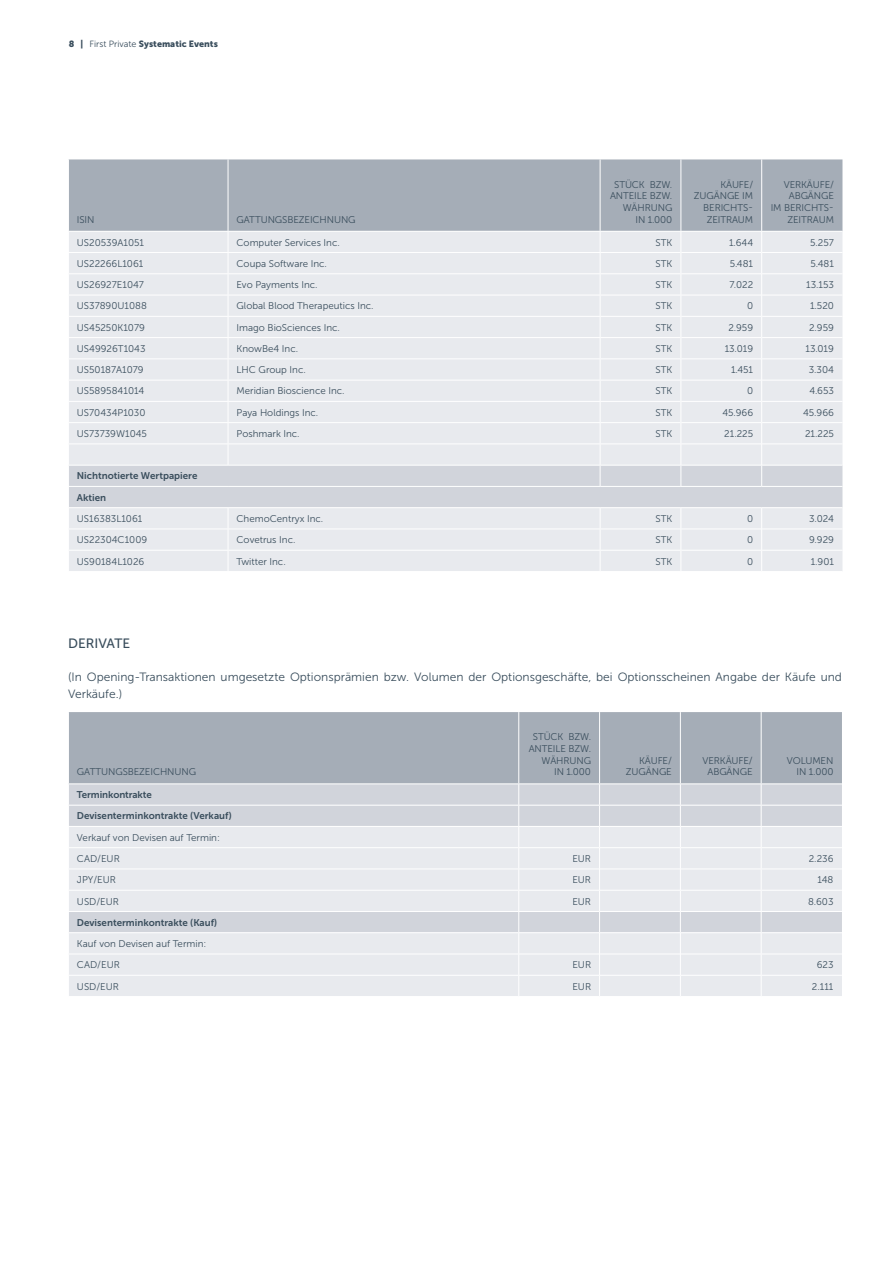
<style>
.page{position:relative;width:893px;height:1263px;background:#fff}
.page>*{position:absolute;margin:0;border:0;box-sizing:border-box;transform-origin:0 0}
.t1{font:13.5px "Museo Sans 500";color:#394d5c}
.t2{font:12px/16.5px "Museo Sans 300";color:#394d5c}
.t3{font:9.75px/11.7px "Museo Sans 300";color:#394d5c;text-align:right}
.t4{font:9.75px/21.3px "Museo Sans 700";color:#394d5c}
.t5{font:9px "Museo Sans 900";color:#394d5c}
.s1{font-family:"Museo Sans 300"}
</style>
<div class="page">
<div style="left:69px;top:712px;width:773px;height:71px;background:#a5adb7"></div>
<hr style="left:761px;top:712px;width:1px;height:71px;background:#fff">
<hr style="left:518px;top:712px;width:1px;height:71px;background:#fff">
<hr style="left:599px;top:712px;width:1px;height:71px;background:#fff">
<hr style="left:680px;top:712px;width:1px;height:71px;background:#fff">
<svg style="left:69px;top:784px;width:773px;height:212px;background:#e2e4e9"></svg>
<div style="left:69px;top:159px;width:773px;height:72px;background:#a5adb7"></div>
<hr style="left:228px;top:159px;width:1px;height:72px;background:#fff">
<svg style="left:69px;top:232px;width:773px;height:339px;background:#e6e8ec"></svg>
<hr style="left:600px;top:159px;width:1px;height:72px;background:#fff">
<hr style="left:680px;top:159px;width:1px;height:72px;background:#fff">
<hr style="left:761px;top:159px;width:1px;height:72px;background:#fff">
<p class="t5" style="left:69px;top:39px;width:151px">8 | <span class="s1">First Private</span> Systematic Events</p>
<p class="t3" style="left:77px;top:214px;width:19px">ISIN</p>
<p class="t3" style="left:237px;top:214px;width:121px">GATTUNGSBEZEICHNUNG</p>
<p class="t3" style="left:610px;top:179px;width:64px">STÜCK BZW.<br>ANTEILE BZW.<br>WÄHRUNG<br>IN 1.000</p>
<p class="t3" style="left:694px;top:179px;width:61px">KÄUFE/<br>ZUGÄNGE IM<br>BERICHTS-<br>ZEITRAUM</p>
<p class="t3" style="left:771px;top:179px;width:65px">VERKÄUFE/<br>ABGÄNGE<br>IM BERICHTS-<br>ZEITRAUM</p>
<p class="t3" style="left:77px;top:236px;width:69px">US20539A1051</p>
<p class="t3" style="left:237px;top:236px;width:105px">Computer Services Inc.</p>
<p class="t3" style="left:656px;top:236px;width:18px">STK</p>
<p class="t3" style="left:729px;top:236px;width:26px">1.644</p>
<p class="t3" style="left:810px;top:236px;width:25px">5.257</p>
<p class="t3" style="left:77px;top:258px;width:68px">US22266L1061</p>
<p class="t3" style="left:237px;top:258px;width:92px">Coupa Software Inc.</p>
<p class="t3" style="left:656px;top:258px;width:18px">STK</p>
<p class="t3" style="left:730px;top:258px;width:25px">5.481</p>
<p class="t3" style="left:811px;top:258px;width:25px">5.481</p>
<p class="t3" style="left:77px;top:279px;width:69px">US26927E1047</p>
<p class="t3" style="left:237px;top:279px;width:83px">Evo Payments Inc.</p>
<p class="t3" style="left:656px;top:279px;width:18px">STK</p>
<p class="t3" style="left:729px;top:279px;width:25px">7.022</p>
<p class="t3" style="left:806px;top:279px;width:29px">13.153</p>
<p class="t3" style="left:77px;top:300px;width:72px">US37890U1088</p>
<p class="t3" style="left:237px;top:300px;width:139px">Global Blood Therapeutics Inc.</p>
<p class="t3" style="left:656px;top:300px;width:18px">STK</p>
<p class="t3" style="left:747px;top:300px;width:8px">0</p>
<p class="t3" style="left:810px;top:300px;width:25px">1.520</p>
<p class="t3" style="left:77px;top:321px;width:69px">US45250K1079</p>
<p class="t3" style="left:237px;top:321px;width:105px">Imago BioSciences Inc.</p>
<p class="t3" style="left:656px;top:321px;width:18px">STK</p>
<p class="t3" style="left:728px;top:321px;width:26px">2.959</p>
<p class="t3" style="left:809px;top:321px;width:26px">2.959</p>
<p class="t3" style="left:77px;top:343px;width:70px">US49926T1043</p>
<p class="t3" style="left:237px;top:343px;width:63px">KnowBe4 Inc.</p>
<p class="t3" style="left:656px;top:343px;width:18px">STK</p>
<p class="t3" style="left:725px;top:343px;width:30px">13.019</p>
<p class="t3" style="left:805px;top:343px;width:30px">13.019</p>
<p class="t3" style="left:77px;top:364px;width:68px">US50187A1079</p>
<p class="t3" style="left:237px;top:364px;width:71px">LHC Group Inc.</p>
<p class="t3" style="left:656px;top:364px;width:18px">STK</p>
<p class="t3" style="left:731px;top:364px;width:24px">1.451</p>
<p class="t3" style="left:809px;top:364px;width:27px">3.304</p>
<p class="t3" style="left:77px;top:385px;width:69px">US5895841014</p>
<p class="t3" style="left:237px;top:385px;width:110px">Meridian Bioscience Inc.</p>
<p class="t3" style="left:656px;top:385px;width:18px">STK</p>
<p class="t3" style="left:747px;top:385px;width:8px">0</p>
<p class="t3" style="left:809px;top:385px;width:26px">4.653</p>
<p class="t3" style="left:77px;top:406px;width:70px">US70434P1030</p>
<p class="t3" style="left:237px;top:406px;width:83px">Paya Holdings Inc.</p>
<p class="t3" style="left:656px;top:406px;width:18px">STK</p>
<p class="t3" style="left:722px;top:406px;width:32px">45.966</p>
<p class="t3" style="left:803px;top:406px;width:32px">45.966</p>
<p class="t3" style="left:77px;top:428px;width:72px">US73739W1045</p>
<p class="t3" style="left:237px;top:428px;width:65px">Poshmark Inc.</p>
<p class="t3" style="left:656px;top:428px;width:18px">STK</p>
<p class="t3" style="left:724px;top:428px;width:30px">21.225</p>
<p class="t3" style="left:805px;top:428px;width:30px">21.225</p>
<p class="t4" style="left:77px;top:465px;width:122px">Nichtnotierte Wertpapiere<br>Aktien</p>
<p class="t3" style="left:77px;top:513px;width:67px">US16383L1061</p>
<p class="t3" style="left:237px;top:513px;width:88px">ChemoCentryx Inc.</p>
<p class="t3" style="left:656px;top:513px;width:18px">STK</p>
<p class="t3" style="left:747px;top:513px;width:8px">0</p>
<p class="t3" style="left:809px;top:513px;width:26px">3.024</p>
<p class="t3" style="left:77px;top:534px;width:72px">US22304C1009</p>
<p class="t3" style="left:237px;top:534px;width:60px">Covetrus Inc.</p>
<p class="t3" style="left:656px;top:534px;width:18px">STK</p>
<p class="t3" style="left:747px;top:534px;width:8px">0</p>
<p class="t3" style="left:809px;top:534px;width:26px">9.929</p>
<p class="t3" style="left:77px;top:555px;width:69px">US90184L1026</p>
<p class="t3" style="left:237px;top:555px;width:51px">Twitter Inc.</p>
<p class="t3" style="left:656px;top:555px;width:18px">STK</p>
<p class="t3" style="left:747px;top:555px;width:8px">0</p>
<p class="t3" style="left:811px;top:555px;width:25px">1.901</p>
<h1 class="t1" style="left:68px;top:636px;width:64px">DERIVATE</h1>
<p class="t2" style="left:68px;top:669px;width:775px">(In Opening-Transaktionen umgesetzte Optionsprämien bzw. Volumen der Optionsgeschäfte, bei Optionsscheinen Angabe der Käufe und<br>Verkäufe.)</p>
<p class="t3" style="left:77px;top:766px;width:121px">GATTUNGSBEZEICHNUNG</p>
<p class="t4" style="left:77px;top:784px;width:156px">Terminkontrakte<br>Devisenterminkontrakte (Verkauf)</p>
<p class="t3" style="left:77px;top:827px;width:144px;line-height:21.3px;text-align:left">Verkauf von Devisen auf Termin:<br>CAD/EUR</p>
<p class="t3" style="left:529px;top:731px;width:64px">STÜCK BZW.<br>ANTEILE BZW.<br>WÄHRUNG<br>IN 1.000</p>
<p class="t3" style="left:626px;top:754px;width:47px">KÄUFE/<br>ZUGÄNGE</p>
<p class="t3" style="left:702px;top:754px;width:52px;text-align:center">VERKÄUFE/<br>ABGÄNGE</p>
<p class="t3" style="left:787px;top:754px;width:48px">VOLUMEN<br>IN 1.000</p>
<p class="t3" style="left:572px;top:853px;width:20px">EUR</p>
<p class="t3" style="left:809px;top:853px;width:26px">2.236</p>
<p class="t3" style="left:77px;top:874px;width:41px">JPY/EUR</p>
<p class="t3" style="left:572px;top:874px;width:20px">EUR</p>
<p class="t3" style="left:817px;top:874px;width:18px">148</p>
<p class="t3" style="left:77px;top:895px;width:44px">USD/EUR</p>
<p class="t3" style="left:572px;top:895px;width:20px">EUR</p>
<p class="t3" style="left:808px;top:895px;width:27px">8.603</p>
<p class="t4" style="left:77px;top:912px;width:142px">Devisenterminkontrakte (Kauf)</p>
<p class="t3" style="left:77px;top:933px;width:131px;line-height:21.3px;text-align:left">Kauf von Devisen auf Termin:<br>CAD/EUR</p>
<p class="t3" style="left:572px;top:959px;width:20px">EUR</p>
<p class="t3" style="left:817px;top:959px;width:18px">623</p>
<p class="t3" style="left:77px;top:980px;width:44px">USD/EUR</p>
<p class="t3" style="left:572px;top:980px;width:20px">EUR</p>
<p class="t3" style="left:812px;top:980px;width:23px">2.111</p>
</div>
